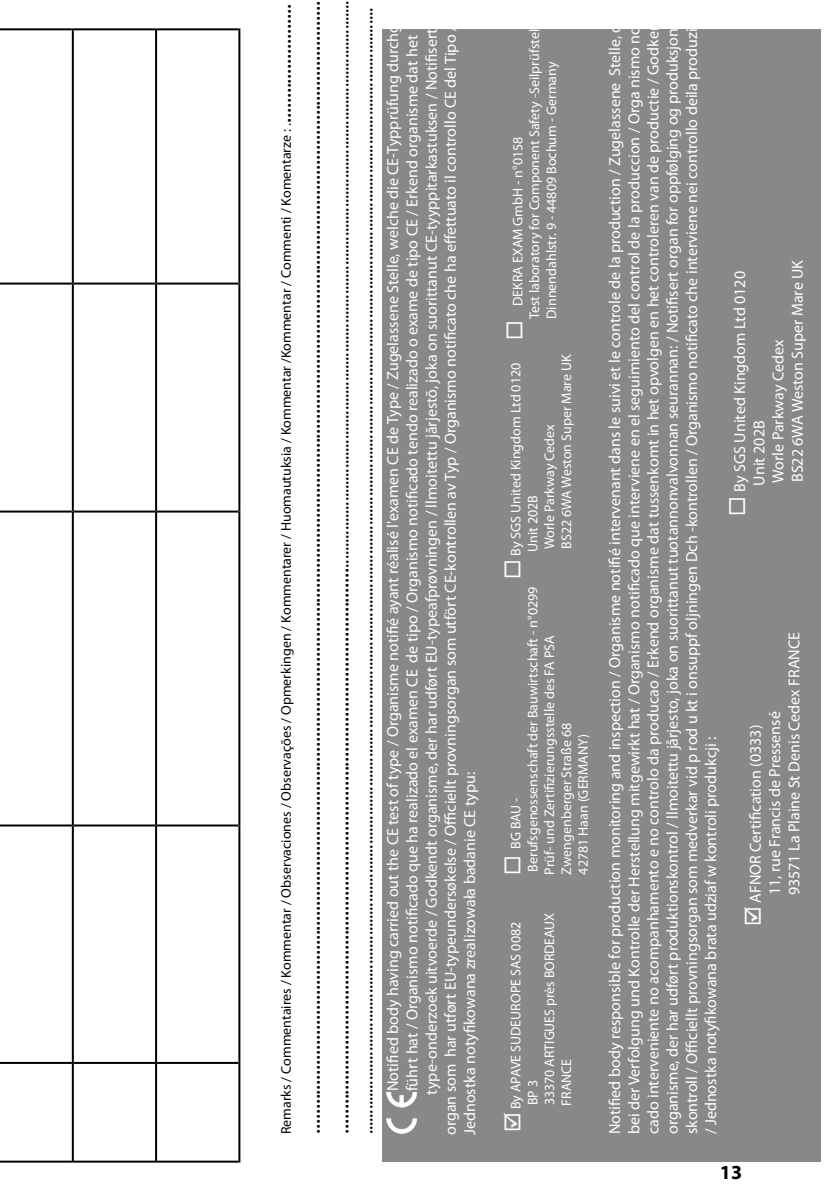
<style>
.page{position:relative;width:840px;height:1191px;background:#fff}
.page>*{position:absolute;margin:0;border:0;box-sizing:border-box;transform-origin:0 0}
.t1{font:24px "Myriad Pro";color:#000}
.t2{font:20px/24px "Myriad Pro";color:#000}
.t3{font:700 20px "Myriad Pro";color:#000}
.t4{font:16px/19.2px "Myriad Pro";color:#fff}
.t5{font:14px/16.8px "Myriad Pro";color:#fff}
.t6{font:14px "Myriad Pro";color:#000}
.s1{font-size:24px}
</style>
<div class="page">
<div style="left:382px;top:29px;width:438px;height:1132px;background:#87888a"></div>
<hr style="left:0;top:1160px;width:72px;height:2px;background:#000">
<hr style="left:0;top:1062px;width:72px;height:2px;background:#000">
<hr style="left:0;top:824px;width:72px;height:2px;background:#000">
<hr style="left:0;top:510px;width:72px;height:2px;background:#000">
<hr style="left:0;top:282px;width:72px;height:2px;background:#000">
<hr style="left:0;top:28px;width:72px;height:2px;background:#000">
<hr style="left:72px;top:1063px;width:2px;height:99px;background:#000">
<hr style="left:74px;top:1160px;width:81px;height:2px;background:#000">
<hr style="left:72px;top:825px;width:2px;height:238px;background:#000">
<hr style="left:74px;top:1062px;width:81px;height:2px;background:#000">
<hr style="left:72px;top:511px;width:2px;height:314px;background:#000">
<hr style="left:74px;top:824px;width:81px;height:2px;background:#000">
<hr style="left:72px;top:283px;width:2px;height:228px;background:#000">
<hr style="left:74px;top:510px;width:81px;height:2px;background:#000">
<hr style="left:72px;top:28px;width:2px;height:255px;background:#000">
<hr style="left:74px;top:282px;width:81px;height:2px;background:#000">
<hr style="left:74px;top:28px;width:81px;height:2px;background:#000">
<hr style="left:155px;top:1063px;width:2px;height:99px;background:#000">
<hr style="left:157px;top:1160px;width:81px;height:2px;background:#000">
<hr style="left:155px;top:825px;width:2px;height:238px;background:#000">
<hr style="left:157px;top:1062px;width:81px;height:2px;background:#000">
<hr style="left:155px;top:511px;width:2px;height:314px;background:#000">
<hr style="left:157px;top:824px;width:81px;height:2px;background:#000">
<hr style="left:155px;top:283px;width:2px;height:228px;background:#000">
<hr style="left:157px;top:510px;width:81px;height:2px;background:#000">
<hr style="left:155px;top:28px;width:2px;height:255px;background:#000">
<hr style="left:157px;top:282px;width:81px;height:2px;background:#000">
<hr style="left:157px;top:28px;width:81px;height:2px;background:#000">
<hr style="left:238px;top:1063px;width:2px;height:99px;background:#000">
<hr style="left:238px;top:825px;width:2px;height:238px;background:#000">
<hr style="left:238px;top:511px;width:2px;height:314px;background:#000">
<hr style="left:238px;top:283px;width:2px;height:228px;background:#000">
<hr style="left:238px;top:28px;width:2px;height:255px;background:#000">
<img style="left:386px;top:1093px;width:30px;height:40px">
<p class="t6" style="left:277px;top:1134px;width:1131px;rotate:-90deg">Remarks / Commentaires / Kommentar / Observaciones / Observações / Opmerkingen / Kommentarer / Huomautuksia / Kommentar /Kommentar / Commenti / Komentarze : .<span class="s1">........................</span></p>
<p class="t1" style="left:297px;top:1134px;width:1134px;rotate:-90deg">....................................................................................................................................................................................................................................</p>
<p class="t2" style="left:329px;top:1134px;width:1135px;rotate:-90deg"><span class="s1">..................................................................................................................</span>......................................................................................................................................... ................................................................................................................................................................................................................................................................................</p>
<p class="t4" style="left:383px;top:1091px;width:1077px;rotate:-90deg">Notified body having carried out the CE test of type / Organisme notifié ayant réalisé l'examen CE de Type / Zugelassene Stelle, welche die CE-Typprüfung durchge</p>
<p class="t4" style="left:402px;top:1091px;width:1081px;rotate:-90deg">führt hat / Organismo notificado que ha realizado el examen CE de tipo / Organismo notificado tendo realizado o exame de tipo CE / Erkend organisme dat het CE</p>
<p class="t4" style="left:421px;top:1094px;width:1067px;rotate:-90deg">type-onderzoek uitvoerde / Godkendt organisme, der har udført EU-typeafprøvningen / llmoitettu jãrjestõ, joka on suorittanut CE-tyyppitarkastuksen / Notifisert</p>
<p class="t4" style="left:440px;top:1135px;width:1111px;rotate:-90deg">organ som har utført EU-typeundersøkelse / Officiellt provningsorgan som utfört CE-kontrollen av Typ / Organismo notificato che ha effettuato il controllo CE del Tipo /</p>
<p class="t4" style="left:459px;top:1135px;width:365px;rotate:-90deg">Jednostka notyfikowana zrealizowała badanie CE typu:</p>
<p class="t5" style="left:508px;top:319px;width:307px;text-indent:-20px;rotate:-90deg">◻ DEKRA EXAM GmbH - n°0158<br>Test laboratory for Component Safety -Seilprüfstelle-<br>Dinnendahlstr. 9 - 44809 Bochum - Germany</p>
<p class="t4" style="left:604px;top:1134px;width:1133px;rotate:-90deg">Notified body responsible for production monitoring and inspection / Organisme notifié intervenant dans le suivi et le controle de la production / Zugelassene Stelle, die bei der Verfolgung und Kontrolle der Herstellung mitgewirkt hat / Organismo notificado que interviene en el seguimiento del control de la produccion / Orga nismo notifi&shy;cado interveniente no acompanhamento e no controlo da producao / Erkend organisme dat tussenkomt in het opvolgen en het controleren van de productie / Godkendt organisme, der har udført produktionskontrol / llmoitettu jårjesto, joka on suorittanut tuotannonvalvonnan seurannan: / Notifisert organ for oppfølging og produksjon&shy;skontroll / Officiellt provningsorgan som medverkar vid p rod u kt i onsuppf oljningen Dch -kontrollen / Organismo notificato che interviene nei controllo deila produzione / Jednostka notyfikowana brata udziaf w kontroli produkcji :</p>
<p class="t5" style="left:507px;top:552px;width:199px;text-indent:-27px;rotate:-90deg">◻ By SGS United Kingdom Ltd 0120<br>Unit 202B<br>Worle Parkway Cedex<br>BS22 6WA Weston Super Mare UK</p>
<p class="t5" style="left:507px;top:874px;width:289px;rotate:-90deg">◻ BG BAU -<br>Berufsgenossenschaft der Bauwirtschaft - n°0299<br>Prüf- und Zertifizierungsstelle des FA PSA<br>Zwengenberger Straße 68<br>42781 Haan (GERMANY)</p>
<p class="t5" style="left:507px;top:1105px;width:194px;text-indent:-26px;rotate:-90deg">☑ By APAVE SUDEUROPE SAS 0082<br>BP 3<br>33370 ARTIGUES près BORDEAUX<br>FRANCE</p>
<p class="t4" style="left:729px;top:485px;width:227px;text-indent:-31px;rotate:-90deg">◻ By SGS United Kingdom Ltd 0120<br>Unit 202B<br>Worle Parkway Cedex<br>BS22 6WA Weston Super Mare UK</p>
<p class="t4" style="left:745px;top:895px;width:265px;text-indent:-31px;rotate:-90deg">☑ AFNOR Certification (0333)<br>11, rue Francis de Pressensé<br>93571 La Plaine St Denis Cedex FRANCE</p>
<p class="t3" style="left:719px;top:1158px;width:24px">13</p>
</div>
